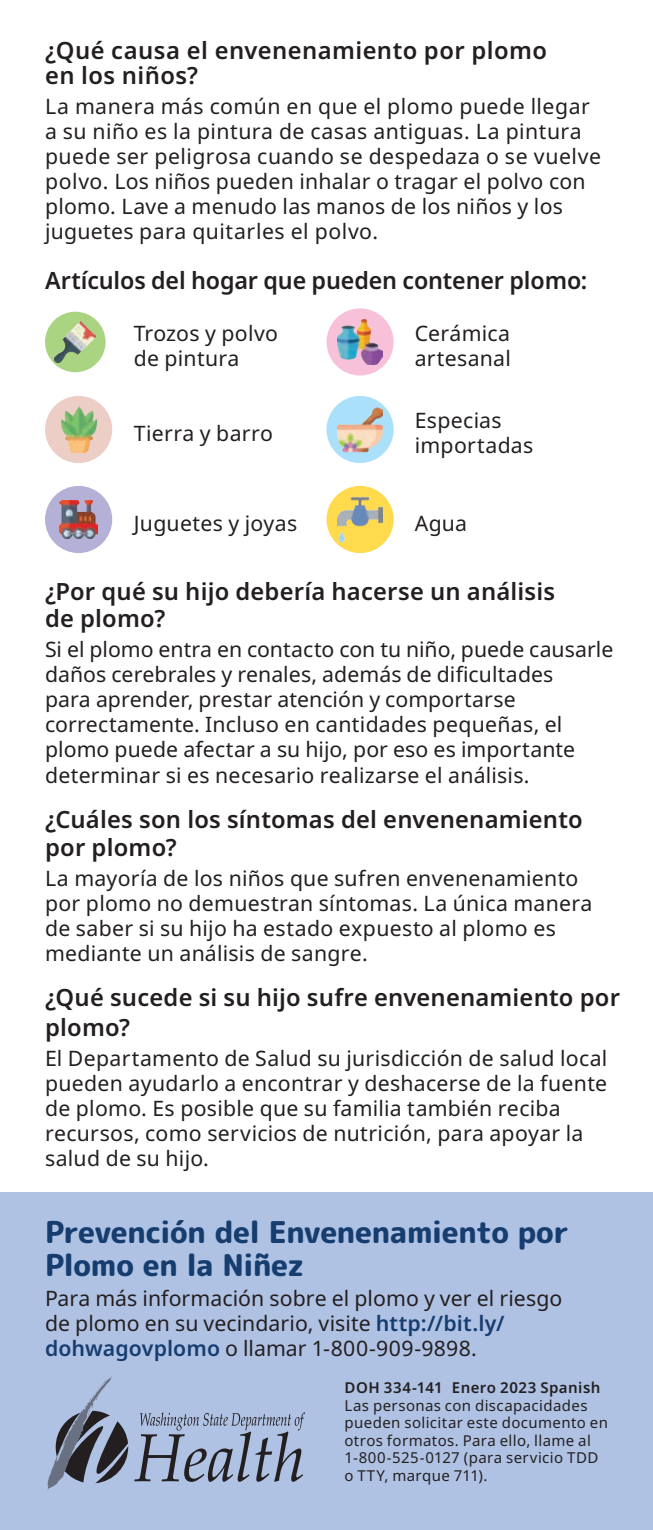
<style>
.page{position:relative;width:653px;height:1530px;background:#fff}
.page>*{position:absolute;margin:0;border:0;box-sizing:border-box;transform-origin:0 0}
.t1{font:800 30px/32.5px "Rounded Mplus 1 c";letter-spacing:-.015em;color:#163d6f}
.t2{font:600 23.75px/27.5px "Noto Sans";letter-spacing:.01em;color:#231f20}
.t3{font:21.25px/25px "Noto Sans";letter-spacing:.015em;color:#231f20}
.t4{font:15px/17.5px "Noto Sans";letter-spacing:.025em;color:#231f20}
.t5{font:600 15px "Noto Sans";letter-spacing:.03em;color:#231f20}
.s1{font-weight:600;color:#163d6f}
</style>
<div class="page">
<div style="left:0;top:1192px;width:652px;height:338px;background:#b0c2e3"></div>
<div style="left:45px;top:312px;width:61px;height:60px;background:#abd482;border-radius:50%"></div>
<img style="left:55px;top:322px;width:41px;height:40px">
<div style="left:326px;top:308px;width:67px;height:68px;background:#f7c1d9;border-radius:50%"></div>
<img style="left:337px;top:319px;width:45px;height:46px">
<div style="left:45px;top:396px;width:67px;height:67px;background:#edcec6;border-radius:50%"></div>
<img style="left:61px;top:407px;width:37px;height:45px">
<div style="left:326px;top:396px;width:67px;height:67px;background:#aae0f9;border-radius:50%"></div>
<img style="left:337px;top:407px;width:45px;height:45px">
<div style="left:45px;top:486px;width:67px;height:67px;background:#b4b0d6;border-radius:50%"></div>
<img style="left:59px;top:500px;width:39px;height:39px">
<div style="left:326px;top:486px;width:67px;height:67px;background:#ffda4d;border-radius:50%"></div>
<img style="left:337px;top:497px;width:45px;height:45px">
<svg style="left:47px;top:1376px;width:81px;height:114px"></svg>
<svg style="left:134px;top:1412px;width:171px;height:70px"></svg>
<p class="t2" style="left:45px;top:39px;width:503px;line-height:25px">¿Qué causa el envenenamiento por plomo en los niños?</p>
<p class="t3" style="left:45px;top:95px;width:557px">La manera más común en que el plomo puede llegar a su niño es la pintura de casas antiguas. La pintura puede ser peligrosa cuando se despedaza o se vuelve polvo. Los niños pueden inhalar o tragar el polvo con plomo. Lave a menudo las manos de los niños y los juguetes para quitarles el polvo.</p>
<p class="t2" style="left:45px;top:268px;width:543px">Artículos del hogar que pueden contener plomo:</p>
<p class="t3" style="left:134px;top:321px;width:146px">Trozos y polvo de pintura</p>
<p class="t3" style="left:414px;top:321px;width:98px">Cerámica artesanal</p>
<p class="t3" style="left:134px;top:421px;width:141px">Tierra y barro</p>
<p class="t3" style="left:414px;top:409px;width:120px">Especias importadas</p>
<p class="t3" style="left:134px;top:511px;width:165px">Juguetes y joyas</p>
<p class="t3" style="left:414px;top:511px;width:54px">Agua</p>
<p class="t2" style="left:45px;top:578px;width:511px">¿Por qué su hijo debería hacerse un análisis de plomo?</p>
<p class="t3" style="left:45px;top:637px;width:569px">Si el plomo entra en contacto con tu niño, puede causarle</p>
<p class="t3" style="left:45px;top:662px;width:510px">daños cerebrales y renales, además de dificultades</p>
<p class="t3" style="left:45px;top:687px;width:531px">para aprender, prestar atención y comportarse correctamente. Incluso en cantidades pequeñas, el plomo puede afectar a su hijo, por eso es importante determinar si es necesario realizarse el análisis.</p>
<p class="t2" style="left:45px;top:806px;width:539px">¿Cuáles son los síntomas del envenenamiento por plomo?</p>
<p class="t3" style="left:45px;top:866px;width:548px">La mayoría de los niños que sufren envenenamiento por plomo no demuestran síntomas. La única manera de saber si su hijo ha estado expuesto al plomo es mediante un análisis de sangre.</p>
<p class="t2" style="left:45px;top:983px;width:576px;line-height:30px">¿Qué sucede si su hijo sufre envenenamiento por plomo?</p>
<p class="t3" style="left:45px;top:1046px;width:563px">El Departamento de Salud su jurisdicción de salud local pueden ayudarlo a encontrar y deshacerse de la fuente de plomo. Es posible que su familia también reciba recursos, como servicios de nutrición, para apoyar la salud de su hijo.</p>
<h4 class="t1" style="left:45px;top:1216px;width:525px">Prevención del Envenenamiento por<br>Plomo en la Niñez</h4>
<p class="t3" style="left:45px;top:1286px;width:519px">Para más información sobre el plomo y ver el riesgo de plomo en su vecindario, visite <span class="s1">http://bit.ly/ dohwagovplomo</span> o llamar 1-800-909-9898.</p>
<p class="t5" style="left:344px;top:1379px;width:257px">DOH 334-141 Enero 2023 Spanish</p>
<p class="t4" style="left:344px;top:1397px;width:265px">Las personas con discapacidades pueden solicitar este documento en otros formatos. Para ello, llame al 1-800-525-0127 (para servicio TDD</p>
<p class="t4" style="left:344px;top:1467px;width:144px">o TTY, marque 711).</p>
</div>
